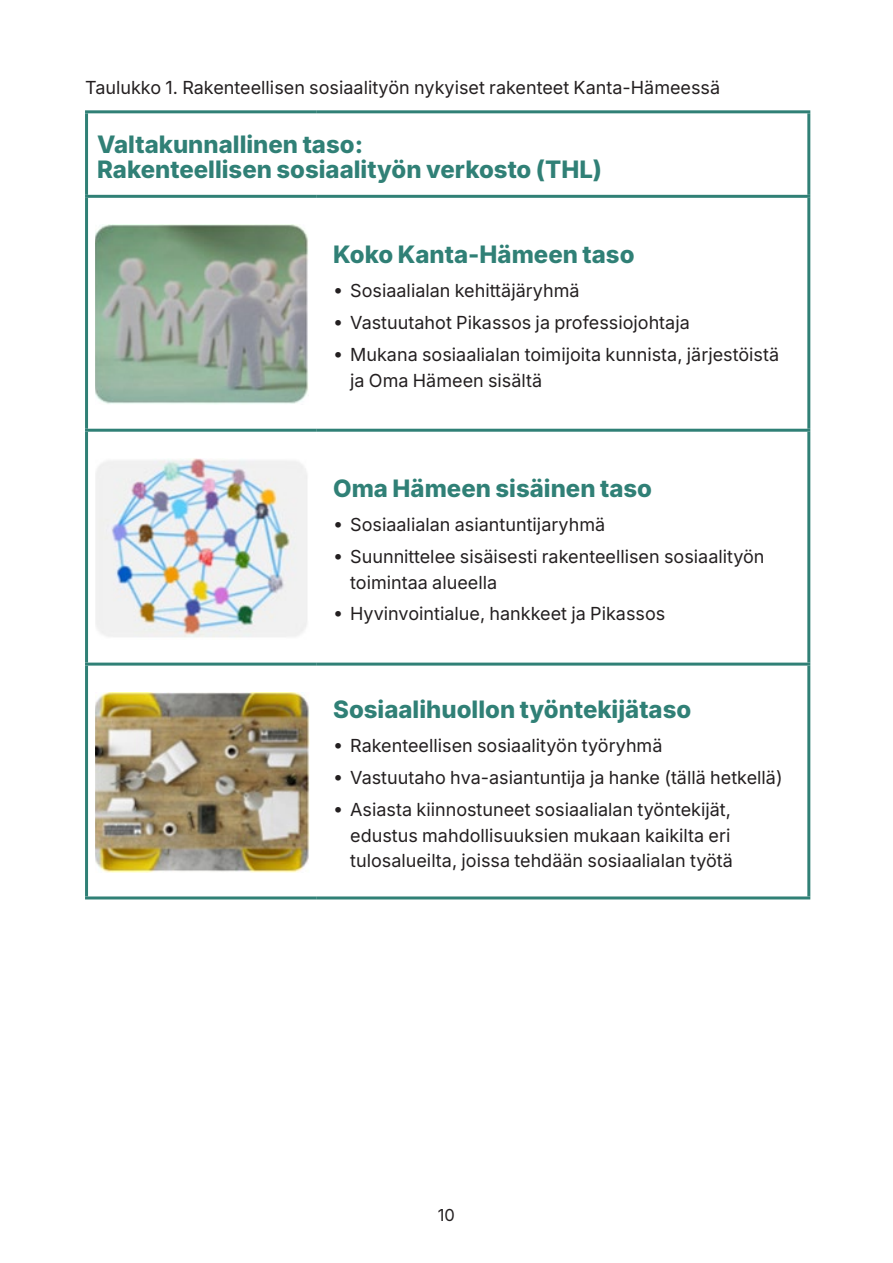
<style>
.page{position:relative;width:893px;height:1263px;background:#fff}
.page>*{position:absolute;margin:0;border:0;box-sizing:border-box;transform-origin:0 0}
.p1{font:800 24px/25.5px "Inter";color:#308076}
.p1-2{font:18px/25.5px "Inter";color:#231f20}
.t1{font:16.5px "Inter";color:#231f20}
</style>
<div class="page">
<hr style="left:85px;top:198px;width:3px;height:231px;background:#308076">
<hr style="left:807px;top:198px;width:3px;height:231px;background:#308076">
<hr style="left:85px;top:429px;width:231px;height:3px;background:#308076">
<hr style="left:85px;top:432px;width:3px;height:231px;background:#308076">
<hr style="left:316px;top:429px;width:494px;height:3px;background:#308076">
<hr style="left:807px;top:432px;width:3px;height:231px;background:#308076">
<hr style="left:85px;top:663px;width:231px;height:3px;background:#308076">
<hr style="left:85px;top:666px;width:3px;height:230px;background:#308076">
<hr style="left:316px;top:663px;width:494px;height:3px;background:#308076">
<hr style="left:807px;top:666px;width:3px;height:230px;background:#308076">
<hr style="left:85px;top:896px;width:231px;height:3px;background:#308076">
<hr style="left:316px;top:896px;width:494px;height:3px;background:#308076">
<hr style="left:85px;top:110px;width:231px;height:3px;background:#308076">
<hr style="left:85px;top:113px;width:3px;height:82px;background:#308076">
<hr style="left:316px;top:110px;width:494px;height:3px;background:#308076">
<hr style="left:807px;top:113px;width:3px;height:82px;background:#308076">
<hr style="left:85px;top:195px;width:231px;height:3px;background:#308076">
<hr style="left:316px;top:195px;width:494px;height:3px;background:#308076">
<img style="left:95px;top:225px;width:213px;height:179px">
<img style="left:96px;top:459px;width:211px;height:179px">
<img style="left:95px;top:693px;width:214px;height:180px">
<p class="p1-2" style="left:85px;top:74px;width:637px">Taulukko 1. Rakenteellisen sosiaalityön nykyiset rakenteet Kanta-Hämeessä</p>
<p class="p1" style="left:97px;top:131px;width:506px">Valtakunnallinen taso:<br>Rakenteellisen sosiaalityön verkosto (THL)</p>
<p class="p1" style="left:333px;top:241px;width:303px">Koko Kanta-Hämeen taso</p>
<p class="p1-2" style="left:333px;top:277px;width:248px">• Sosiaalialan kehittäjäryhmä</p>
<p class="p1-2" style="left:333px;top:309px;width:358px">• Vastuutahot Pikassos ja professiojohtaja</p>
<p class="p1-2" style="left:350px;top:341px;width:430px;text-indent:-17px">• Mukana sosiaalialan toimijoita kunnista, järjestöistä ja Oma Hämeen sisältä</p>
<p class="p1" style="left:333px;top:475px;width:320px">Oma Hämeen sisäinen taso</p>
<p class="p1-2" style="left:333px;top:511px;width:274px">• Sosiaalialan asiantuntijaryhmä</p>
<p class="p1-2" style="left:350px;top:543px;width:416px;text-indent:-17px">• Suunnittelee sisäisesti rakenteellisen sosiaalityön toimintaa alueella</p>
<p class="p1-2" style="left:333px;top:601px;width:334px">• Hyvinvointialue, hankkeet ja Pikassos</p>
<p class="p1" style="left:333px;top:696px;width:360px">Sosiaalihuollon työntekijätaso</p>
<p class="p1-2" style="left:333px;top:732px;width:331px">• Rakenteellisen sosiaalityön työryhmä</p>
<p class="p1-2" style="left:333px;top:764px;width:451px">• Vastuutaho hva-asiantuntija ja hanke (tällä hetkellä)</p>
<p class="p1-2" style="left:350px;top:796px;width:384px;text-indent:-17px">• Asiasta kiinnostuneet sosiaalialan työntekijät, edustus mahdollisuuksien mukaan kaikilta eri tulosalueilta, joissa tehdään sosiaalialan työtä</p>
<p class="t1" style="left:438px;top:1202px;width:19px">10</p>
</div>
